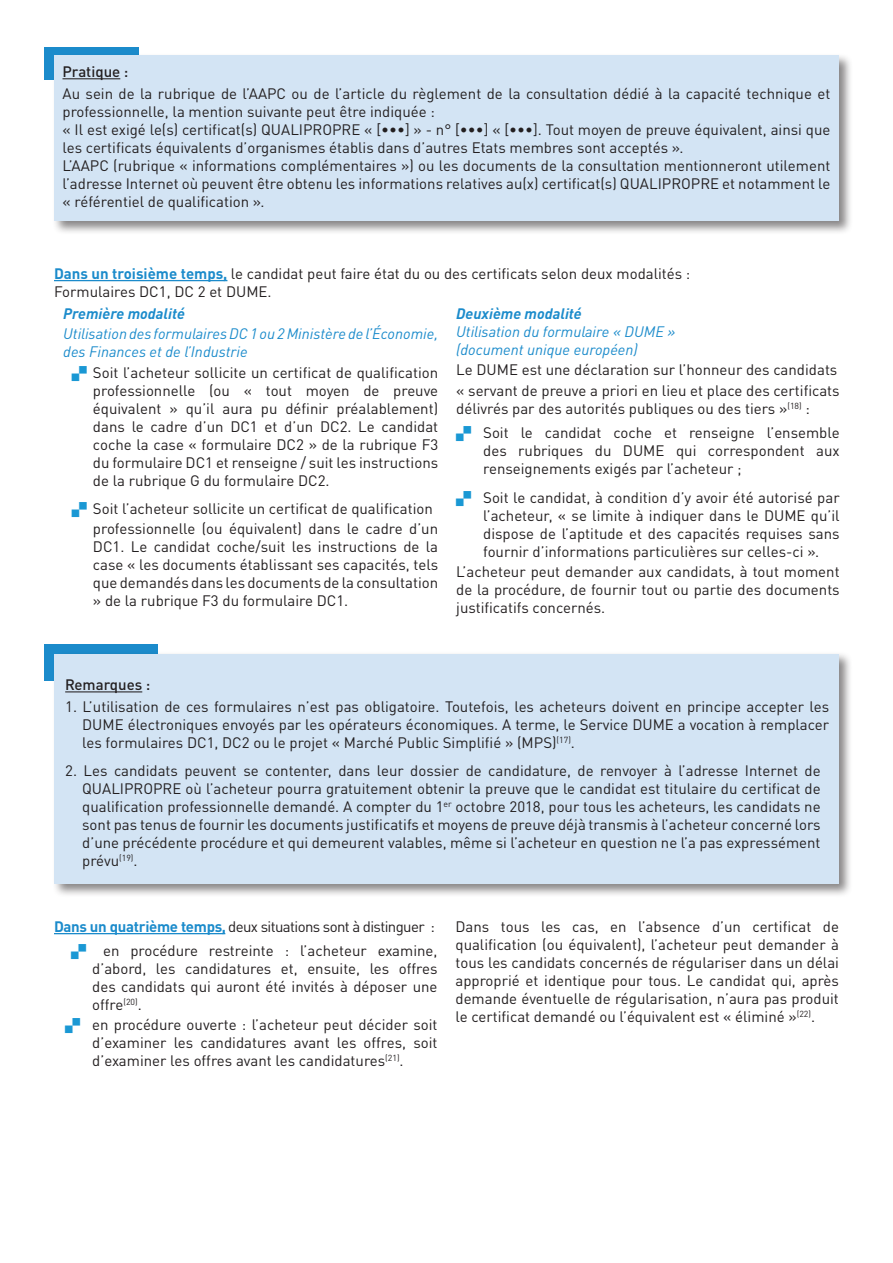
<style>
.page{position:relative;width:893px;height:1263px;background:#fff}
.page>*{position:absolute;margin:0;border:0;box-sizing:border-box;transform-origin:0 0}
.t1{font:15px/18px "DIN Pro";color:#231f20;text-align:justify}
.t2{font:italic 15px/18px "DIN Pro";color:#1b8bcb}
.t3{font:15px "DIN Pro";letter-spacing:-.04em;color:#231f20}
.t4{font:italic 700 15px "DIN Pro";color:#1b8bcb}
.t5{font:500 15px "DIN Pro";color:#231f20}
.s1{font-weight:700;color:#1b8bcb}
</style>
<div class="page">
<div style="left:44px;top:644px;width:113px;height:36px;background:#1b8bcb"></div>
<div style="left:52px;top:651px;width:801px;height:247px;background:#231f20;opacity:.54"></div>
<div style="left:54px;top:654px;width:785px;height:229px;background:#d3e4f4"></div>
<hr style="left:54px;top:933px;width:171px;height:1px;background:#1b8bcb">
<div style="left:44px;top:48px;width:95px;height:32px;background:#1b8bcb"></div>
<div style="left:52px;top:54px;width:801px;height:182px;background:#231f20;opacity:.54"></div>
<div style="left:54px;top:56px;width:785px;height:165px;background:#d3e4f4"></div>
<hr style="left:63px;top:78px;width:57px;height:1px;background:#231f20">
<hr style="left:65px;top:691px;width:77px;height:1px;background:#231f20">
<hr style="left:54px;top:280px;width:173px;height:1px;background:#1b8bcb">
<p class="t5" style="left:63px;top:59px;width:67px">Pratique :</p>
<p class="t1" style="left:63px;top:83px;width:769px">Au sein de la rubrique de l’AAPC ou de l’article du règlement de la consultation dédié à la capacité technique et professionnelle, la mention suivante peut être indiquée :</p>
<p class="t1" style="left:63px;top:119px;width:769px">« Il est exigé le(s) certificat(s) QUALIPROPRE « [•••] » - n° [•••] « [•••]. Tout moyen de preuve équivalent, ainsi que les certificats équivalents d’organismes établis dans d’autres Etats membres sont acceptés ».</p>
<p class="t1" style="left:63px;top:155px;width:769px">L’AAPC (rubrique « informations complémentaires ») ou les documents de la consultation mentionneront utilement l’adresse Internet où peuvent être obtenu les informations relatives au(x) certificat(s) QUALIPROPRE et notamment le</p>
<p class="t1" style="left:63px;top:191px;width:204px">« référentiel de qualification ».</p>
<p class="t1" style="left:54px;top:263px;width:638px"><span class="s1">Dans un troisième temps,</span> le candidat peut faire état du ou des certificats selon deux modalités :</p>
<p class="t1" style="left:54px;top:281px;width:219px">Formulaires DC1, DC 2 et DUME.</p>
<p class="t4" style="left:63px;top:301px;width:123px">Première modalité</p>
<p class="t2" style="left:63px;top:323px;width:376px">Utilisation des formulaires DC 1 ou 2 Ministère de l’Économie, des Finances et de l’Industrie</p>
<p class="t1" style="left:93px;top:362px;width:347px">Soit l’acheteur sollicite un certificat de qualification professionnelle (ou « tout moyen de preuve équivalent » qu’il aura pu définir préalablement) dans le cadre d’un DC1 et d’un DC2. Le candidat coche la case « formulaire DC2 » de la rubrique F3 du formulaire DC1 et renseigne / suit les instructions de la rubrique G du formulaire DC2.</p>
<p class="t1" style="left:93px;top:498px;width:341px">Soit l’acheteur sollicite un certificat de qualification</p>
<p class="t1" style="left:93px;top:518px;width:347px">professionnelle (ou équivalent) dans le cadre d’un DC1. Le candidat coche/suit les instructions de la case « les documents établissant ses capacités, tels que demandés dans les documents de la consultation » de la rubrique F3 du formulaire DC1.</p>
<p class="t4" style="left:456px;top:301px;width:127px">Deuxième modalité</p>
<p class="t2" style="left:456px;top:321px;width:221px">Utilisation du formulaire « DUME » (document unique européen)</p>
<p class="t1" style="left:456px;top:359px;width:383px">Le DUME est une déclaration sur l’honneur des candidats</p>
<p class="t1" style="left:456px;top:380px;width:385px">« servant de preuve a priori en lieu et place des certificats délivrés par des autorités publiques ou des tiers »<sup>(18)</sup> :</p>
<p class="t1" style="left:483px;top:422px;width:358px">Soit le candidat coche et renseigne l’ensemble des rubriques du DUME qui correspondent aux renseignements exigés par l’acheteur ;</p>
<p class="t1" style="left:483px;top:487px;width:358px">Soit le candidat, à condition d’y avoir été autorisé par l’acheteur, « se limite à indiquer dans le DUME qu’il dispose de l’aptitude et des capacités requises sans fournir d’informations particulières sur celles-ci ».</p>
<p class="t1" style="left:456px;top:561px;width:385px">L’acheteur peut demander aux candidats, à tout moment de la procédure, de fournir tout ou partie des documents justificatifs concernés.</p>
<p class="t5" style="left:65px;top:672px;width:87px">Remarques :</p>
<p class="t1" style="left:82px;top:696px;width:748px;text-indent:-17px">1. L’utilisation de ces formulaires n’est pas obligatoire. Toutefois, les acheteurs doivent en principe accepter les DUME électroniques envoyés par les opérateurs économiques. A terme, le Service DUME a vocation à remplacer les formulaires DC1, DC2 ou le projet « Marché Public Simplifié » (MPS)<sup>(17)</sup>.</p>
<p class="t1" style="left:82px;top:760px;width:740px;text-indent:-17px">2. Les candidats peuvent se contenter, dans leur dossier de candidature, de renvoyer à l’adresse Internet de QUALIPROPRE où l’acheteur pourra gratuitement obtenir la preuve que le candidat est titulaire du certificat de qualification professionnelle demandé. A compter du 1<sup>er</sup> octobre 2018, pour tous les acheteurs, les candidats ne sont pas tenus de fournir les documents justificatifs et moyens de preuve déjà transmis à l’acheteur concerné lors d’une précédente procédure et qui demeurent valables, même si l’acheteur en question ne l’a pas expressément prévu<sup>(19)</sup>.</p>
<p class="t3" style="left:54px;top:914px;width:382px"><span class="s1">Dans un quatrième temps,</span> deux situations sont à distinguer :</p>
<p class="t1" style="left:92px;top:940px;width:347px;text-indent:11px">en procédure restreinte : l’acheteur examine, d’abord, les candidatures et, ensuite, les offres des candidats qui auront été invités à déposer une offre<sup>(20)</sup>.</p>
<p class="t1" style="left:92px;top:1014px;width:347px">en procédure ouverte : l’acheteur peut décider soit d’examiner les candidatures avant les offres, soit d’examiner les offres avant les candidatures<sup>(21)</sup>.</p>
<p class="t1" style="left:455px;top:916px;width:385px">Dans tous les cas, en l’absence d’un certificat de qualification (ou équivalent), l’acheteur peut demander à tous les candidats concernés de régulariser dans un délai approprié et identique pour tous. Le candidat qui, après demande éventuelle de régularisation, n’aura pas produit le certificat demandé ou l’équivalent est « éliminé »<sup>(22)</sup>.</p>
</div>
